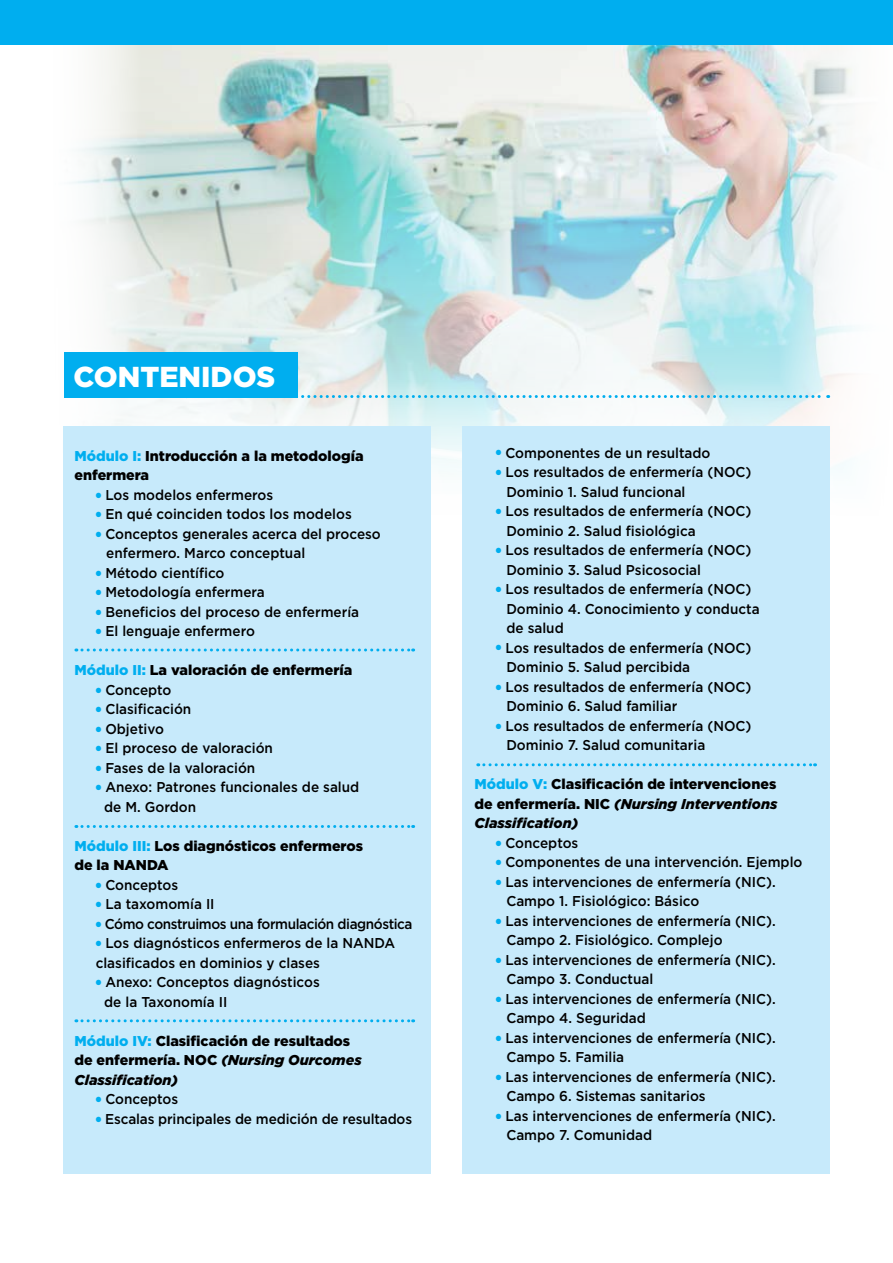
<style>
.page{position:relative;width:893px;height:1263px;background:#fff}
.page>*{position:absolute;margin:0;border:0;box-sizing:border-box;transform-origin:0 0}
.t1{font:900 28.8px "Gotham";color:#fff}
.t2{font:500 14.25px/19.5px "Gotham";color:#000;scale:.95 1}
.t3{font:900 14.25px/19.5px "Gotham";color:#000}
.t4{font:500 14.25px "Gotham";letter-spacing:-.03em;color:#000;scale:.95 1}
.s1{color:#00aeef}
.s2{font-style:italic}
</style>
<div class="page">
<img style="left:43px;top:44px;width:850px;height:523px">
<div style="left:462px;top:426px;width:367px;height:748px;background:#c7eafb"></div>
<div style="left:0;top:0;width:893px;height:44px;background:#00aeef"></div>
<div style="left:64px;top:426px;width:367px;height:748px;background:#c7eafb"></div>
<svg style="left:478px;top:763px;width:337px;height:3px"></svg>
<svg style="left:76px;top:648px;width:338px;height:3px"></svg>
<svg style="left:76px;top:825px;width:338px;height:3px"></svg>
<svg style="left:76px;top:1019px;width:338px;height:3px"></svg>
<svg style="left:298px;top:395px;width:531px;height:3px"></svg>
<div style="left:64px;top:353px;width:234px;height:45px;background:#00aeef"></div>
<h1 class="t1" style="left:73px;top:357px;width:203px">CONTENIDOS</h1>
<p class="t3" style="left:74px;top:446px;width:291px"><span class="s1">Módulo I:</span> Introducción a la metodología enfermera</p>
<p class="t2" style="left:96px;top:485px;width:188px"><sup>●</sup> Los modelos enfermeros</p>
<p class="t2" style="left:96px;top:504px;width:271px"><sup>●</sup> En qué coinciden todos los modelos</p>
<p class="t2" style="left:106px;top:524px;width:290px;text-indent:-11px"><sup>●</sup> Conceptos generales acerca del proceso enfermero. Marco conceptual</p>
<p class="t2" style="left:96px;top:563px;width:137px"><sup>●</sup> Método científico</p>
<p class="t2" style="left:96px;top:582px;width:179px"><sup>●</sup> Metodología enfermera</p>
<p class="t2" style="left:96px;top:602px;width:279px"><sup>●</sup> Beneficios del proceso de enfermería</p>
<p class="t2" style="left:96px;top:621px;width:169px"><sup>●</sup> El lenguaje enfermero</p>
<p class="t3" style="left:74px;top:660px;width:279px"><span class="s1">Módulo II:</span> La valoración de enfermería</p>
<p class="t2" style="left:96px;top:680px;width:81px"><sup>●</sup> Concepto</p>
<p class="t2" style="left:96px;top:699px;width:102px"><sup>●</sup> Clasificación</p>
<p class="t2" style="left:96px;top:719px;width:73px"><sup>●</sup> Objetivo</p>
<p class="t2" style="left:96px;top:738px;width:188px"><sup>●</sup> El proceso de valoración</p>
<p class="t2" style="left:96px;top:758px;width:170px"><sup>●</sup> Fases de la valoración</p>
<p class="t2" style="left:104px;top:777px;width:270px;text-indent:-9px"><sup>●</sup> Anexo: Patrones funcionales de salud de M. Gordon</p>
<p class="t3" style="left:74px;top:836px;width:290px"><span class="s1">Módulo III:</span> Los diagnósticos enfermeros de la NANDA</p>
<p class="t2" style="left:96px;top:875px;width:88px"><sup>●</sup> Conceptos</p>
<p class="t2" style="left:96px;top:894px;width:127px"><sup>●</sup> La taxomomía II</p>
<p class="t4" style="left:96px;top:914px;width:335px"><sup>●</sup> Cómo construimos una formulación diagnóstica</p>
<p class="t2" style="left:96px;top:933px;width:317px"><sup>●</sup> Los diagnósticos enfermeros de la NANDA clasificados en dominios y clases</p>
<p class="t2" style="left:104px;top:972px;width:228px;text-indent:-9px"><sup>●</sup> Anexo: Conceptos diagnósticos de la Taxonomía II</p>
<p class="t3" style="left:74px;top:1031px;width:289px"><span class="s1">Módulo IV:</span> Clasificación de resultados de enfermería. NOC <span class="s2">(Nursing Ourcomes<br>Classification)</span></p>
<p class="t2" style="left:96px;top:1089px;width:88px"><sup>●</sup> Conceptos</p>
<p class="t2" style="left:96px;top:1109px;width:335px"><sup>●</sup> Escalas principales de medición de resultados</p>
<p class="t2" style="left:496px;top:443px;width:228px"><sup>●</sup> Componentes de un resultado</p>
<p class="t2" style="left:506px;top:462px;width:259px;text-indent:-11px"><sup>●</sup> Los resultados de enfermería (NOC)<br>Dominio 1. Salud funcional</p>
<p class="t2" style="left:506px;top:501px;width:259px;text-indent:-11px"><sup>●</sup> Los resultados de enfermería (NOC)<br>Dominio 2. Salud fisiológica</p>
<p class="t2" style="left:506px;top:540px;width:259px;text-indent:-11px"><sup>●</sup> Los resultados de enfermería (NOC)<br>Dominio 3. Salud Psicosocial</p>
<p class="t2" style="left:506px;top:579px;width:268px;text-indent:-11px"><sup>●</sup> Los resultados de enfermería (NOC)<br>Dominio 4. Conocimiento y conducta de salud</p>
<p class="t2" style="left:506px;top:638px;width:259px;text-indent:-11px"><sup>●</sup> Los resultados de enfermería (NOC)<br>Dominio 5. Salud percibida</p>
<p class="t2" style="left:506px;top:677px;width:259px;text-indent:-11px"><sup>●</sup> Los resultados de enfermería (NOC)<br>Dominio 6. Salud familiar</p>
<p class="t2" style="left:506px;top:716px;width:259px;text-indent:-11px"><sup>●</sup> Los resultados de enfermería (NOC)<br>Dominio 7. Salud comunitaria</p>
<p class="t3" style="left:474px;top:774px;width:304px;text-align:justify"><span class="s1">Módulo V:</span> Clasificación de intervenciones de enfermería. NIC <span class="s2">(Nursing Interventions Classification)</span></p>
<p class="t2" style="left:496px;top:833px;width:88px"><sup>●</sup> Conceptos</p>
<p class="t2" style="left:496px;top:852px;width:324px"><sup>●</sup> Componentes de una intervención. Ejemplo</p>
<p class="t2" style="left:506px;top:872px;width:285px;text-indent:-11px"><sup>●</sup> Las intervenciones de enfermería (NIC).<br>Campo 1. Fisiológico: Básico</p>
<p class="t2" style="left:506px;top:911px;width:285px;text-indent:-11px"><sup>●</sup> Las intervenciones de enfermería (NIC).<br>Campo 2. Fisiológico. Complejo</p>
<p class="t2" style="left:506px;top:950px;width:285px;text-indent:-11px"><sup>●</sup> Las intervenciones de enfermería (NIC).<br>Campo 3. Conductual</p>
<p class="t2" style="left:506px;top:989px;width:285px;text-indent:-11px"><sup>●</sup> Las intervenciones de enfermería (NIC).<br>Campo 4. Seguridad</p>
<p class="t2" style="left:506px;top:1028px;width:285px;text-indent:-11px"><sup>●</sup> Las intervenciones de enfermería (NIC).<br>Campo 5. Familia</p>
<p class="t2" style="left:506px;top:1067px;width:285px;text-indent:-11px"><sup>●</sup> Las intervenciones de enfermería (NIC).<br>Campo 6. Sistemas sanitarios</p>
<p class="t2" style="left:506px;top:1106px;width:285px;text-indent:-11px"><sup>●</sup> Las intervenciones de enfermería (NIC).<br>Campo 7. Comunidad</p>
</div>
